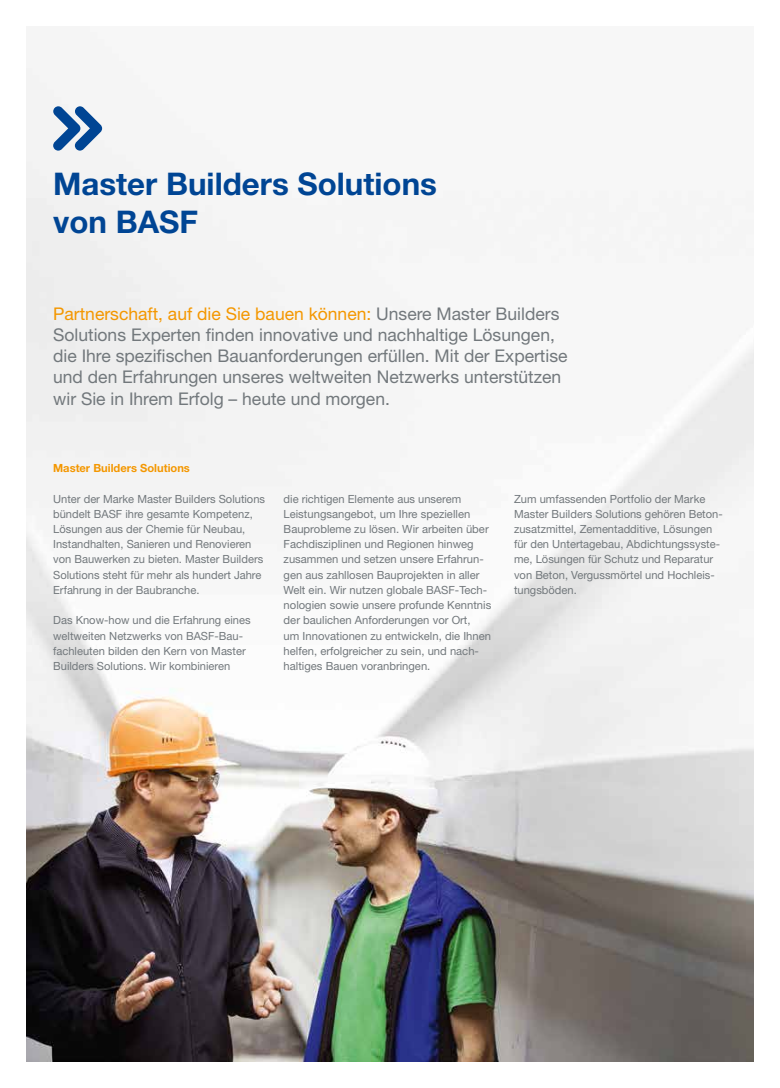
<style>
.page{position:relative;width:780px;height:1088px;background:#fff}
.page>*{position:absolute;margin:0;border:0;box-sizing:border-box;transform-origin:0 0}
.t1{font:700 31.25px/37.5px "Helvetica Neue LT Std";color:#004594}
.t2{font:17.5px/21.2px "Helvetica Neue LT Std";color:#72787c}
.t3{font:11.25px/15.2px "Helvetica Neue LT Std";color:#72787c}
.t4{font:700 11.25px "Helvetica Neue LT Std";color:#f49700}
.s1{color:#f49700}
</style>
<div class="page">
<img style="left:27px;top:68px;width:726px;height:993px">
<svg style="left:53px;top:106px;width:49px;height:45px"></svg>
<h1 class="t1" style="left:53px;top:164px;width:385px">Master Builders Solutions von BASF</h1>
<p class="t2" style="left:53px;top:303px;width:516px"><span class="s1">Partnerschaft, auf die Sie bauen können:</span> Unsere Master Builders Solutions Experten finden innovative und nachhaltige Lösungen, die Ihre spezifischen Bauanforderungen erfüllen. Mit der Expertise und den Erfahrungen unseres weltweiten Netzwerks unterstützen wir Sie in Ihrem Erfolg – heute und morgen.</p>
<p class="t4" style="left:53px;top:461px;width:138px">Master Builders Solutions</p>
<p class="t3" style="left:53px;top:491px;width:213px">Unter der Marke Master Builders Solutions bündelt BASF ihre gesamte Kompetenz, Lösungen aus der Chemie für Neubau, Instandhalten, Sanieren und Renovieren von Bauwerken zu bieten. Master Builders Solutions steht für mehr als hundert Jahre Erfahrung in der Baubranche.</p>
<p class="t3" style="left:53px;top:613px;width:199px">Das Know-how und die Erfahrung eines weltweiten Netzwerks von BASF-Bau&shy;fachleuten bilden den Kern von Master Builders Solutions. Wir kombinieren</p>
<p class="t3" style="left:283px;top:491px;width:209px">die richtigen Elemente aus unserem Leistungsangebot, um Ihre speziellen Bauprobleme zu lösen. Wir arbeiten über Fachdisziplinen und Regionen hinweg zusammen und setzen unsere Erfahrun&shy;gen aus zahllosen Bauprojekten in aller Welt ein. Wir nutzen globale BASF-Tech&shy;nologien sowie unsere profunde Kenntnis der baulichen Anforderungen vor Ort,<br>um Innovationen zu entwickeln, die Ihnen helfen, erfolgreicher zu sein, und nach&shy;haltiges Bauen voranbringen.</p>
<p class="t3" style="left:514px;top:491px;width:210px">Zum umfassenden Portfolio der Marke Master Builders Solutions gehören Beton&shy;zusatzmittel, Zementadditive, Lösungen für den Untertagebau, Abdichtungssyste&shy;me, Lösungen für Schutz und Reparatur von Beton, Vergussmörtel und Hochleis&shy;tungsböden.</p>
</div>
